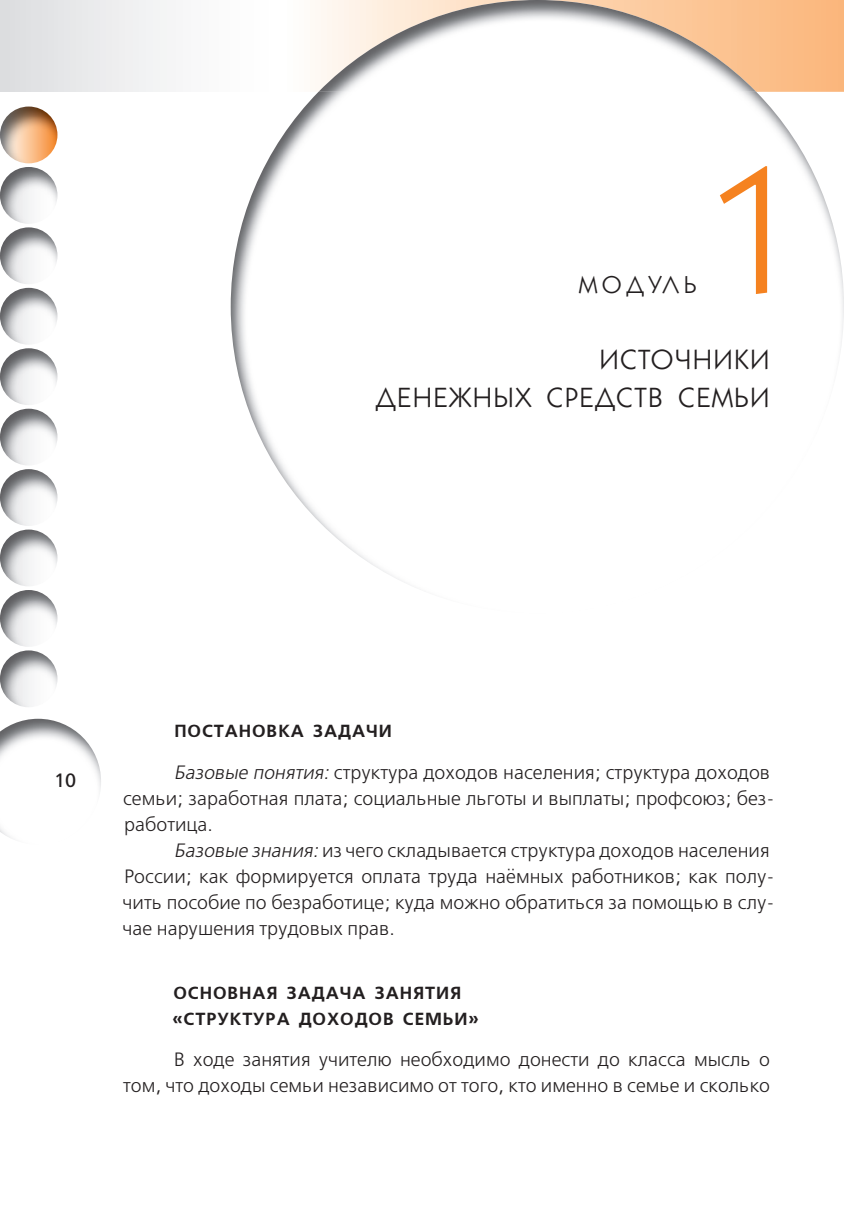
<style>
.page{position:relative;width:844px;height:1216px;background:#fff}
.page>*{position:absolute;margin:0;border:0;box-sizing:border-box;transform-origin:0 0}
.t1{font:175px "Kabel C";color:#f58220}
.t2{font:28px/38.5px "Kabel C";letter-spacing:.05em;color:#231f20;text-align:right}
.t3{font:24.5px "Kabel C";letter-spacing:.2em;color:#231f20}
.t4{font:19.25px/26.1px "Free Set C";color:#231f20}
.t5{font:19.25px "Free Set C San Pin";color:#231f20}
.t6{font:700 17.5px/26.1px "Free Set C";letter-spacing:.05em;color:#231f20}
.s1{font-style:italic}
</style>
<div class="page">
<div style="left:315px;top:0;width:528px;height:92px;background:#fbbb84"></div>
<div style="left:0;top:0;width:280px;height:92px;background:linear-gradient(to right,#dddee1,#fff)"></div>
<img style="left:231px;top:92px;width:612px;height:491px">
<img style="left:318px;top:0;width:438px;height:92px">
<img style="left:0;top:718px;width:101px;height:120px">
<img style="left:0;top:106px;width:57px;height:57px;border-radius:50%">
<img style="left:0;top:650px;width:57px;height:57px;border-radius:50%">
<img style="left:0;top:167px;width:57px;height:57px;border-radius:50%">
<img style="left:0;top:408px;width:57px;height:57px;border-radius:50%">
<img style="left:0;top:227px;width:57px;height:57px;border-radius:50%">
<img style="left:0;top:469px;width:57px;height:57px;border-radius:50%">
<img style="left:0;top:288px;width:57px;height:56px;border-radius:50%">
<img style="left:0;top:529px;width:57px;height:57px;border-radius:50%">
<img style="left:0;top:348px;width:57px;height:57px;border-radius:50%">
<img style="left:0;top:590px;width:57px;height:56px;border-radius:50%">
<p class="t3" style="left:579px;top:269px;width:119px">МОДУЛЬ</p>
<h1 class="t1" style="left:704px;top:125px;width:98px">1</h1>
<h2 class="t2" style="left:376px;top:338px;width:395px">ИСТОЧНИКИ<br>ДЕНЕЖНЫХ СРЕДСТВ СЕМЬИ</h2>
<p class="t5" style="left:54px;top:770px;width:24px">10</p>
<p class="t6" style="left:174px;top:720px;width:219px">ПОСТАНОВКА ЗАДАЧИ</p>
<p class="t4" style="left:123px;top:759px;width:652px;text-indent:51px"><span class="s1">Базовые понятия:</span> структура доходов населения; структура доходов семьи; заработная плата; социальные льготы и выплаты; профсоюз; без&shy;работица.</p>
<p class="t4" style="left:123px;top:837px;width:653px;text-indent:51px"><span class="s1">Базовые знания:</span> из чего складывается структура доходов населения России; как формируется оплата труда наёмных работников; как полу&shy;чить пособие по безработице; куда можно обратиться за помощью в слу&shy;чае нарушения трудовых прав.</p>
<p class="t6" style="left:172px;top:982px;width:308px">ОСНОВНАЯ ЗАДАЧА ЗАНЯТИЯ «СТРУКТУРА ДОХОДОВ СЕМЬИ»</p>
<p class="t4" style="left:123px;top:1046px;width:648px;text-align:right">В ходе занятия учителю необходимо донести до класса мысль о<br>том, что доходы семьи независимо от того, кто именно в семье и сколько</p>
</div>
